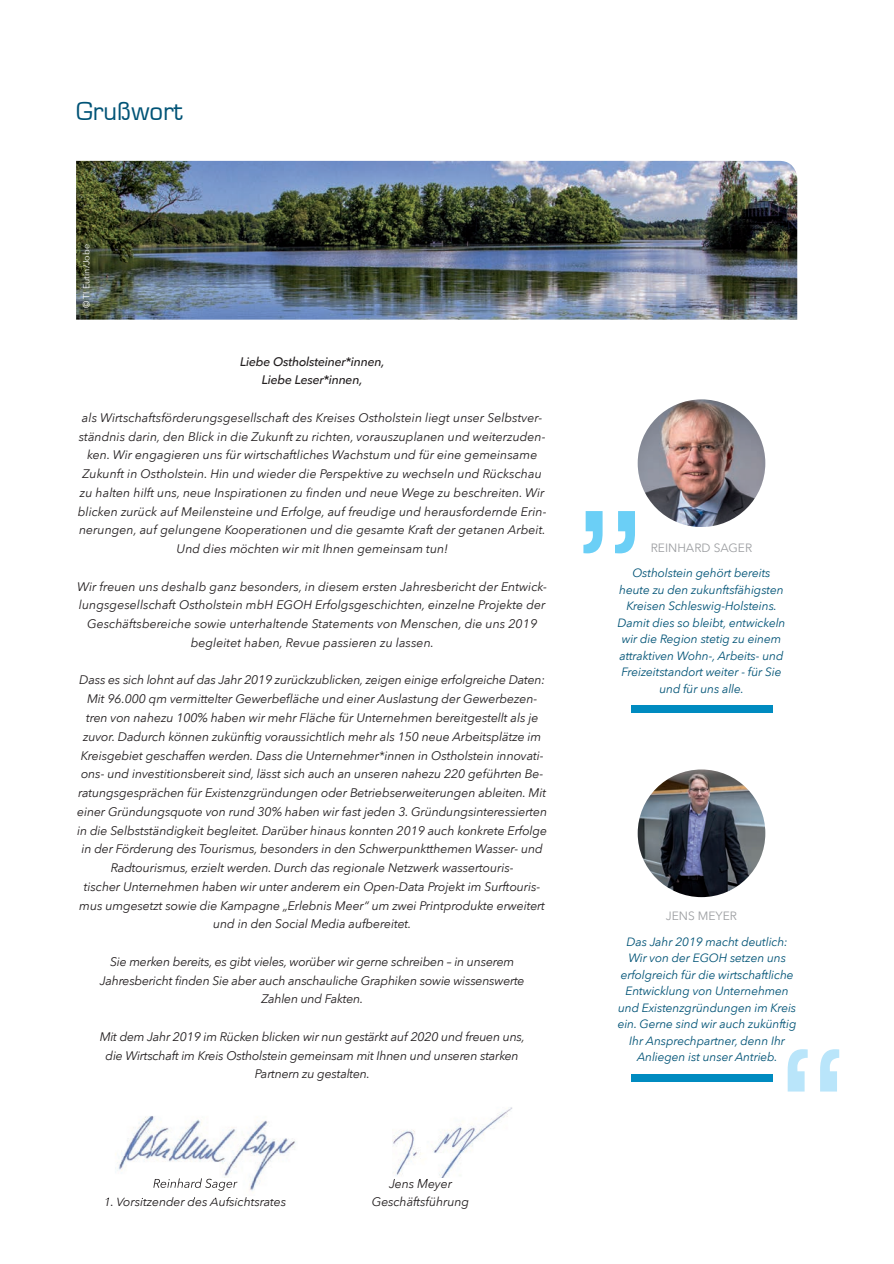
<style>
.page{position:relative;width:894px;height:1264px;background:#fff}
.page>*{position:absolute;margin:0;border:0;box-sizing:border-box;transform-origin:0 0}
.t1{font:27px "Eurostile";color:#005376}
.t2{font:italic 12.3px/18.8px "Avenir Next";letter-spacing:-.01em;color:#231f20;text-align:center}
.t3{font:italic 500 12.3px/18.8px "Avenir Next";letter-spacing:-.02em;color:#231f20;text-align:center}
.t4{font:italic 12px/16.5px "Avenir Next";letter-spacing:-.01em;color:#005376;text-align:center}
.t5{font:12px "Avenir Next";color:#9d9fa2}
.t6{font:9px "Avenir Next";color:#fff}
</style>
<div class="page">
<img style="left:637px;top:769px;width:128px;height:128px;border-radius:64px">
<svg style="left:583px;top:511px;width:52px;height:42px"></svg>
<div style="left:630px;top:1074px;width:142px;height:7px;background:#008bc0"></div>
<img style="left:76px;top:161px;width:721px;height:158px">
<img style="left:637px;top:399px;width:128px;height:128px;border-radius:64px">
<div style="left:630px;top:705px;width:142px;height:7px;background:#008bc0"></div>
<svg style="left:787px;top:1049px;width:52px;height:42px"></svg>
<img style="left:115px;top:1116px;width:181px;height:75px">
<img style="left:153px;top:1178px;width:84px;height:12px">
<img style="left:108px;top:1197px;width:139px;height:1px">
<img style="left:392px;top:1107px;width:120px;height:71px">
<h1 class="t1" style="left:76px;top:96px;width:108px">Grußwort</h1>
<p class="t6" style="left:79px;top:308px;width:65px;rotate:-90deg">© TI Eutin/Jobe</p>
<p class="t3" style="left:240px;top:351px;width:146px">Liebe Ostholsteiner*innen,<br>Liebe Leser*innen,</p>
<p class="t2" style="left:78px;top:407px;width:470px">als Wirtschaftsförderungsgesellschaft des Kreises Ostholstein liegt unser Selbstver&shy;ständnis darin, den Blick in die Zukunft zu richten, vorauszuplanen und weiterzuden&shy;ken. Wir engagieren uns für wirtschaftliches Wachstum und für eine gemeinsame Zukunft in Ostholstein. Hin und wieder die Perspektive zu wechseln und Rückschau zu halten hilft uns, neue Inspirationen zu finden und neue Wege zu beschreiten. Wir blicken zurück auf Meilensteine und Erfolge, auf freudige und herausfordernde Erin&shy;nerungen, auf gelungene Kooperationen und die gesamte Kraft der getanen Arbeit.<br>Und dies möchten wir mit Ihnen gemeinsam tun!</p>
<p class="t2" style="left:77px;top:576px;width:471px">Wir freuen uns deshalb ganz besonders, in diesem ersten Jahresbericht der Entwick&shy;lungsgesellschaft Ostholstein mbH EGOH Erfolgsgeschichten, einzelne Projekte der Geschäftsbereiche sowie unterhaltende Statements von Menschen, die uns 2019 begleitet haben, Revue passieren zu lassen.</p>
<p class="t2" style="left:77px;top:670px;width:471px">Dass es sich lohnt auf das Jahr 2019 zurückzublicken, zeigen einige erfolgreiche Daten:<br>Mit 96.000 qm vermittelter Gewerbefläche und einer Auslastung der Gewerbezen&shy;tren von nahezu 100% haben wir mehr Fläche für Unternehmen bereitgestellt als je zuvor. Dadurch können zukünftig voraussichtlich mehr als 150 neue Arbeitsplätze im Kreisgebiet geschaffen werden. Dass die Unternehmer*innen in Ostholstein innovati&shy;ons- und investitionsbereit sind, lässt sich auch an unseren nahezu 220 geführten Be&shy;ratungsgesprächen für Existenzgründungen oder Betriebserweiterungen ableiten. Mit einer Gründungsquote von rund 30% haben wir fast jeden 3. Gründungsinteressierten in die Selbstständigkeit begleitet. Darüber hinaus konnten 2019 auch konkrete Erfolge in der Förderung des Tourismus, besonders in den Schwerpunktthemen Wasser- und Radtourismus, erzielt werden. Durch das regionale Netzwerk wassertouris-<br>tischer Unternehmen haben wir unter anderem ein Open-Data Projekt im Surftouris&shy;mus umgesetzt sowie die Kampagne „Erlebnis Meer“ um zwei Printprodukte erweitert und in den Social Media aufbereitet.</p>
<p class="t2" style="left:100px;top:951px;width:426px">Sie merken bereits, es gibt vieles, worüber wir gerne schreiben – in unserem<br>Jahresbericht finden Sie aber auch anschauliche Graphiken sowie wissenswerte<br>Zahlen und Fakten.</p>
<p class="t2" style="left:100px;top:1026px;width:427px">Mit dem Jahr 2019 im Rücken blicken wir nun gestärkt auf 2020 und freuen uns, die Wirtschaft im Kreis Ostholstein gemeinsam mit Ihnen und unseren starken<br>Partnern zu gestalten.</p>
<p class="t2" style="left:104px;top:1192px;width:184px">1. Vorsitzender des Aufsichtsrates</p>
<p class="t2" style="left:372px;top:1173px;width:99px">Jens Meyer<br>Geschäftsführung</p>
<p class="t5" style="left:650px;top:537px;width:103px">REINHARD SAGER</p>
<p class="t4" style="left:617px;top:564px;width:169px">Ostholstein gehört bereits heute zu den zukunftsfähigsten<br>Kreisen Schleswig-Holsteins.<br>Damit dies so bleibt, entwickeln wir die Region stetig zu einem attraktiven Wohn-, Arbeits- und<br>Freizeitstandort weiter - für Sie und für uns alle.</p>
<p class="t5" style="left:665px;top:905px;width:73px">JENS MEYER</p>
<p class="t4" style="left:617px;top:932px;width:180px">Das Jahr 2019 macht deutlich:<br>Wir von der EGOH setzen uns erfolgreich für die wirtschaftliche<br>Entwicklung von Unternehmen und Existenzgründungen im Kreis ein. Gerne sind wir auch zukünftig<br>Ihr Ansprechpartner, denn Ihr<br>Anliegen ist unser Antrieb.</p>
</div>
